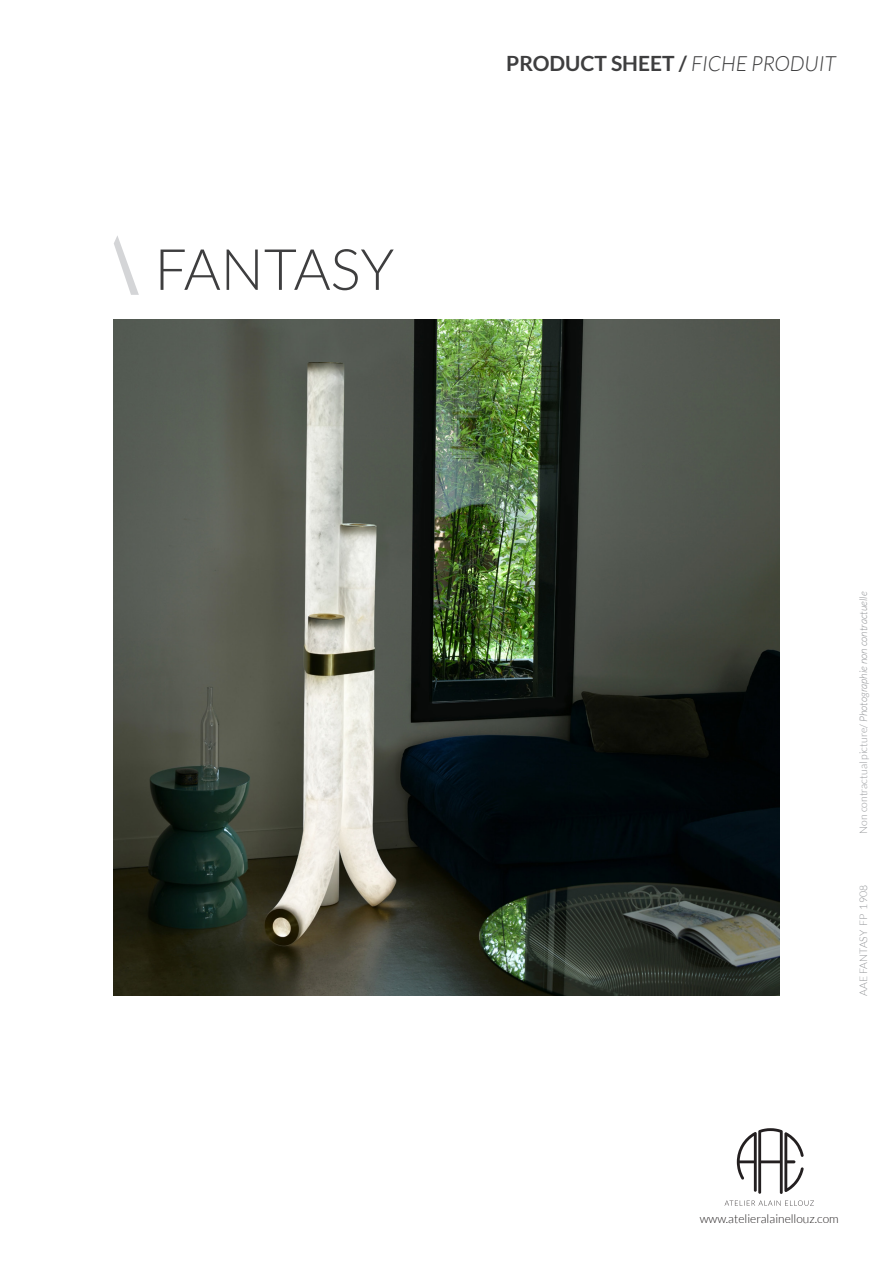
<style>
.page{position:relative;width:893px;height:1263px;background:#fff}
.page>*{position:absolute;margin:0;border:0;box-sizing:border-box;transform-origin:0 0}
.t1{font:300 57px "Lato";color:#3e3e3f}
.t2{font:700 21px "Lato";color:#3e3e3f}
.t3{font:300 12px "Lato";color:#231f20}
.t4{font:italic 300 10.5px "Lato";color:#939598}
.t5{font:300 10.5px "Lato";color:#939598}
.s1{font-weight:300;font-style:italic}
.s2{font-style:normal}
</style>
<div class="page">
<svg style="left:737px;top:1128px;width:67px;height:66px"></svg>
<svg style="left:725px;top:1200px;width:89px;height:6px"></svg>
<img style="left:114px;top:320px;width:666px;height:676px">
<svg style="left:114px;top:236px;width:25px;height:59px"></svg>
<p class="t1" style="left:155px;top:239px;width:241px">FANTASY</p>
<h2 class="t2" style="left:506px;top:51px;width:331px">PRODUCT SHEET / <span class="s1">FICHE PRODUIT</span></h2>
<p class="t4" style="left:858px;top:834px;width:243px;rotate:-90deg"><span class="s2">Non contractual picture/</span> Photographie non contractuelle</p>
<p class="t5" style="left:858px;top:996px;width:112px;rotate:-90deg">AAE FANTASY FP 1908</p>
<p class="t3" style="left:700px;top:1212px;width:141px">www.atelieralainellouz.com</p>
</div>
